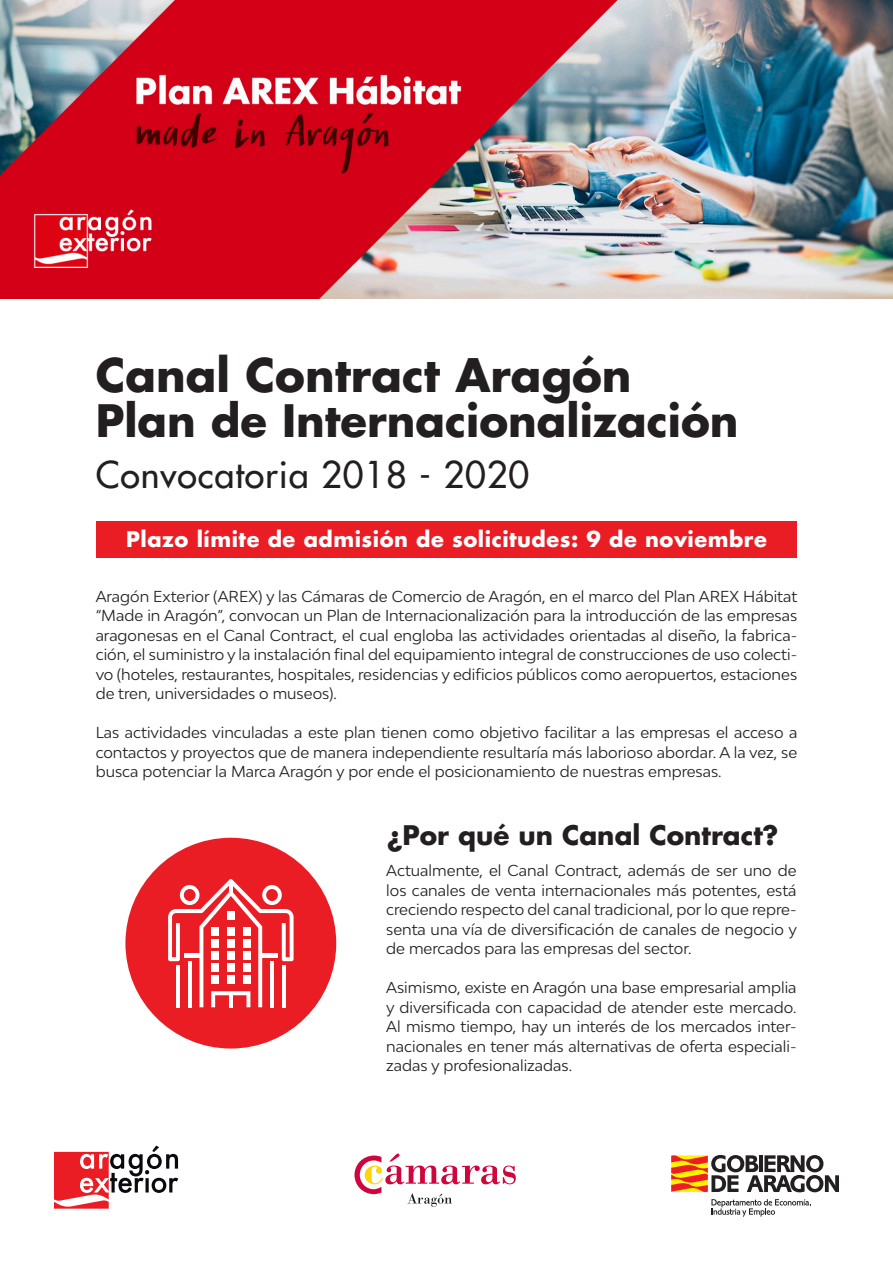
<style>
.page{position:relative;width:893px;height:1263px;background:#fff}
.page>*{position:absolute;margin:0;border:0;box-sizing:border-box;transform-origin:0 0}
.t1{font:700 45px "Futura LT";color:#231f20}
.t2{font:700 43.5px "Futura LT";color:#231f20}
.t3{font:36px "Futura LT";letter-spacing:.025em;color:#231f20}
.t4{font:700 26.25px "Futura LT";color:#231f20}
.t5{font:700 21px "Futura LT";letter-spacing:.025em;color:#fff}
.t6{font:15px/19.5px "Bw Modelica";color:#231f20;text-align:justify}
</style>
<div class="page">
<svg style="left:54px;top:1145px;width:124px;height:64px"></svg>
<svg style="left:671px;top:1155px;width:168px;height:37px"></svg>
<svg style="left:711px;top:1199px;width:100px;height:17px"></svg>
<svg style="left:354px;top:1153px;width:162px;height:54px"></svg>
<img style="left:0;top:0;width:893px;height:298px">
<div style="left:96px;top:521px;width:700px;height:36px;background:#ea1d25"></div>
<div style="left:125px;top:838px;width:211px;height:210px;background:#ea1d25;border-radius:50%"></div>
<svg style="left:168px;top:879px;width:126px;height:128px"></svg>
<p class="t1" style="left:96px;top:345px;width:537px">Canal Contract Aragón</p>
<p class="t2" style="left:96px;top:392px;width:644px">Plan de Internacionalización</p>
<p class="t3" style="left:96px;top:451px;width:435px">Convocatoria 2018 - 2020</p>
<p class="t5" style="left:126px;top:525px;width:642px">Plazo límite de admisión de solicitudes: 9 de noviembre</p>
<p class="t6" style="left:96px;top:586px;width:703px">Aragón Exterior (AREX) y las Cámaras de Comercio de Aragón, en el marco del Plan AREX Hábitat “Made in Aragón”, convocan un Plan de Internacionalización para la introducción de las empresas aragonesas en el Canal Contract, el cual engloba las actividades orientadas al diseño, la fabrica&shy;ción, el suministro y la instalación final del equipamiento integral de construcciones de uso colecti&shy;vo (hoteles, restaurantes, hospitales, residencias y edificios públicos como aeropuertos, estaciones de tren, universidades o museos).</p>
<p class="t6" style="left:96px;top:722px;width:703px">Las actividades vinculadas a este plan tienen como objetivo facilitar a las empresas el acceso a contactos y proyectos que de manera independiente resultaría más laborioso abordar. A la vez, se busca potenciar la Marca Aragón y por ende el posicionamiento de nuestras empresas.</p>
<p class="t4" style="left:387px;top:817px;width:393px">¿Por qué un Canal Contract?</p>
<p class="t6" style="left:386px;top:860px;width:412px">Actualmente, el Canal Contract, además de ser uno de los canales de venta internacionales más potentes, está creciendo respecto del canal tradicional, por lo que repre&shy;senta una vía de diversificación de canales de negocio y de mercados para las empresas del sector.</p>
<p class="t6" style="left:386px;top:977px;width:412px">Asimismo, existe en Aragón una base empresarial amplia y diversificada con capacidad de atender este mercado.<br>Al mismo tiempo, hay un interés de los mercados inter&shy;nacionales en tener más alternativas de oferta especiali&shy;zadas y profesionalizadas.</p>
</div>
